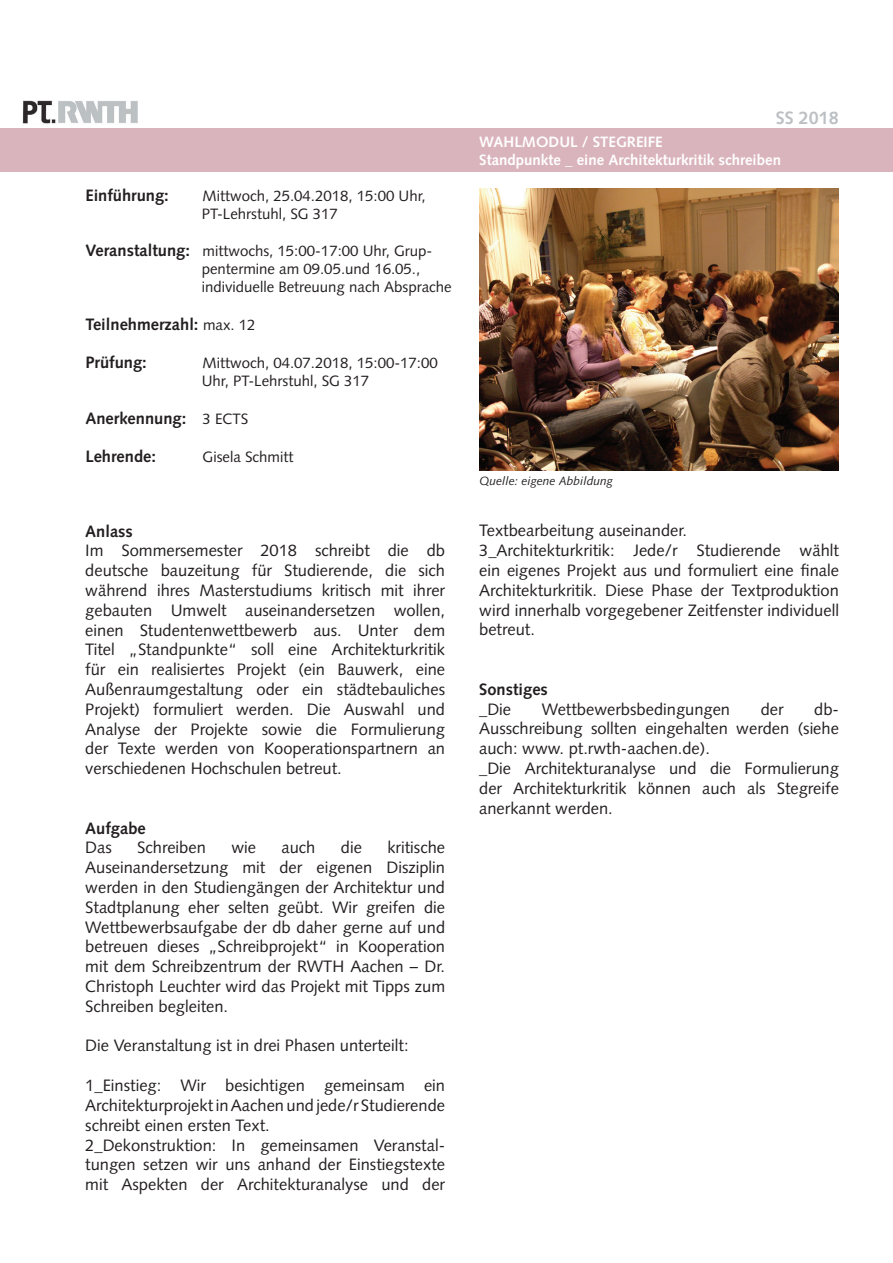
<style>
.page{position:relative;width:893px;height:1263px;background:#fff}
.page>*{position:absolute;margin:0;border:0;box-sizing:border-box;transform-origin:0 0}
.t1{font:700 18px "Syntax";color:#bcc0c3}
.t2{font:16.5px/19.8px "Syntax";color:#231f20}
.t3{font:700 16.5px "Syntax";color:#231f20}
.t4{font:15px/18px "Syntax";color:#231f20}
.t5{font:700 15px/18px "Syntax";color:#fff}
.t6{font:italic 12px "Syntax";color:#231f20}
.s1{font-weight:700;font-size:16.5px}
.s2{font-weight:400;font-size:15px}
</style>
<div class="page">
<img style="left:23px;top:100px;width:115px;height:24px">
<div style="left:0;top:128px;width:893px;height:44px;background:#dab4bc"></div>
<img style="left:479px;top:188px;width:360px;height:283px">
<p class="t3" style="left:85px;top:186px;width:85px">Einführung:</p>
<p class="t4" style="left:202px;top:187px;width:225px">Mittwoch, 25.04.2018, 15:00 Uhr,<br>PT-Lehrstuhl, SG 317</p>
<p class="t4" style="left:202px;top:242px;width:251px;text-indent:-116px"><span class="s1">Veranstaltung:</span> mittwochs, 15:00-17:00 Uhr, Grup&shy;pentermine am 09.05.und 16.05., individuelle Betreuung nach Absprache</p>
<p class="t3" style="left:85px;top:315px;width:172px">Teilnehmerzahl: <span class="s2">max. 12</span></p>
<p class="t3" style="left:85px;top:353px;width:63px">Prüfung:</p>
<p class="t4" style="left:202px;top:354px;width:237px">Mittwoch, 04.07.2018, 15:00-17:00<br>Uhr, PT-Lehrstuhl, SG 317</p>
<p class="t3" style="left:85px;top:409px;width:165px">Anerkennung: <span class="s2">3 ECTS</span></p>
<p class="t3" style="left:85px;top:447px;width:72px">Lehrende:</p>
<p class="t4" style="left:203px;top:448px;width:92px">Gisela Schmitt</p>
<p class="t3" style="left:85px;top:521px;width:49px">Anlass</p>
<p class="t2" style="left:85px;top:541px;width:361px;text-align:justify">Im Sommersemester 2018 schreibt die db deutsche bauzeitung für Studierende, die sich während ihres Masterstudiums kritisch mit ihrer gebauten Umwelt auseinandersetzen wollen, einen Studentenwettbewerb aus. Unter dem Titel „Standpunkte“ soll eine Architekturkritik für ein realisiertes Projekt (ein Bauwerk, eine Außenraumgestaltung oder ein städtebauliches Projekt) formuliert werden. Die Auswahl und Analyse der Projekte sowie die Formulierung der Texte werden von Kooperationspartnern an verschiedenen Hochschulen betreut.</p>
<p class="t3" style="left:85px;top:818px;width:62px">Aufgabe</p>
<p class="t2" style="left:85px;top:838px;width:28px">Das</p>
<p class="t2" style="left:137px;top:838px;width:70px">Schreiben</p>
<p class="t2" style="left:231px;top:838px;width:26px">wie</p>
<p class="t2" style="left:282px;top:838px;width:35px">auch</p>
<p class="t2" style="left:341px;top:838px;width:23px">die</p>
<p class="t2" style="left:85px;top:838px;width:361px;text-align:justify;text-indent:302px">kritische Auseinandersetzung mit der eigenen Disziplin werden in den Studiengängen der Architektur und Stadtplanung eher selten geübt. Wir greifen die Wettbewerbsaufgabe der db daher gerne auf und betreuen dieses „Schreibprojekt“ in Kooperation mit dem Schreibzentrum der RWTH Aachen – Dr.<br>Christoph Leuchter wird das Projekt mit Tipps zum Schreiben begleiten.</p>
<p class="t2" style="left:85px;top:1036px;width:325px">Die Veranstaltung ist in drei Phasen unterteilt:</p>
<p class="t2" style="left:85px;top:1075px;width:361px">1_Einstieg: Wir besichtigen gemeinsam ein Architekturprojekt in Aachen und jede/r Studierende schreibt einen ersten Text.<br>2_Dekonstruktion: In gemeinsamen Veranstal&shy;tungen setzen wir uns anhand der Einstiegstexte mit Aspekten der Architekturanalyse und der</p>
<p class="t1" style="left:776px;top:107px;width:65px">SS 2018</p>
<p class="t5" style="left:479px;top:133px;width:303px">WAHLMODUL / STEGREIFE<br>Standpunkte _ eine Architekturkritik schreiben</p>
<p class="t6" style="left:479px;top:473px;width:135px">Quelle: eigene Abbildung</p>
<p class="t2" style="left:479px;top:521px;width:361px">Textbearbeitung auseinander.<br>3_Architekturkritik: Jede/r Studierende wählt ein eigenes Projekt aus und formuliert eine finale Architekturkritik. Diese Phase der Textproduktion wird innerhalb vorgegebener Zeitfenster individuell betreut.</p>
<p class="t3" style="left:479px;top:680px;width:70px">Sonstiges</p>
<p class="t2" style="left:479px;top:699px;width:34px">_Die</p>
<p class="t2" style="left:542px;top:699px;width:190px">Wettbewerbsbedingungen</p>
<p class="t2" style="left:761px;top:699px;width:24px">der</p>
<p class="t2" style="left:479px;top:699px;width:361px;text-indent:335px">db-Ausschreibung sollten eingehalten werden (siehe auch: www. pt.rwth-aachen.de).<br>_Die Architekturanalyse und die Formulierung der Architekturkritik können auch als Stegreife anerkannt werden.</p>
</div>
